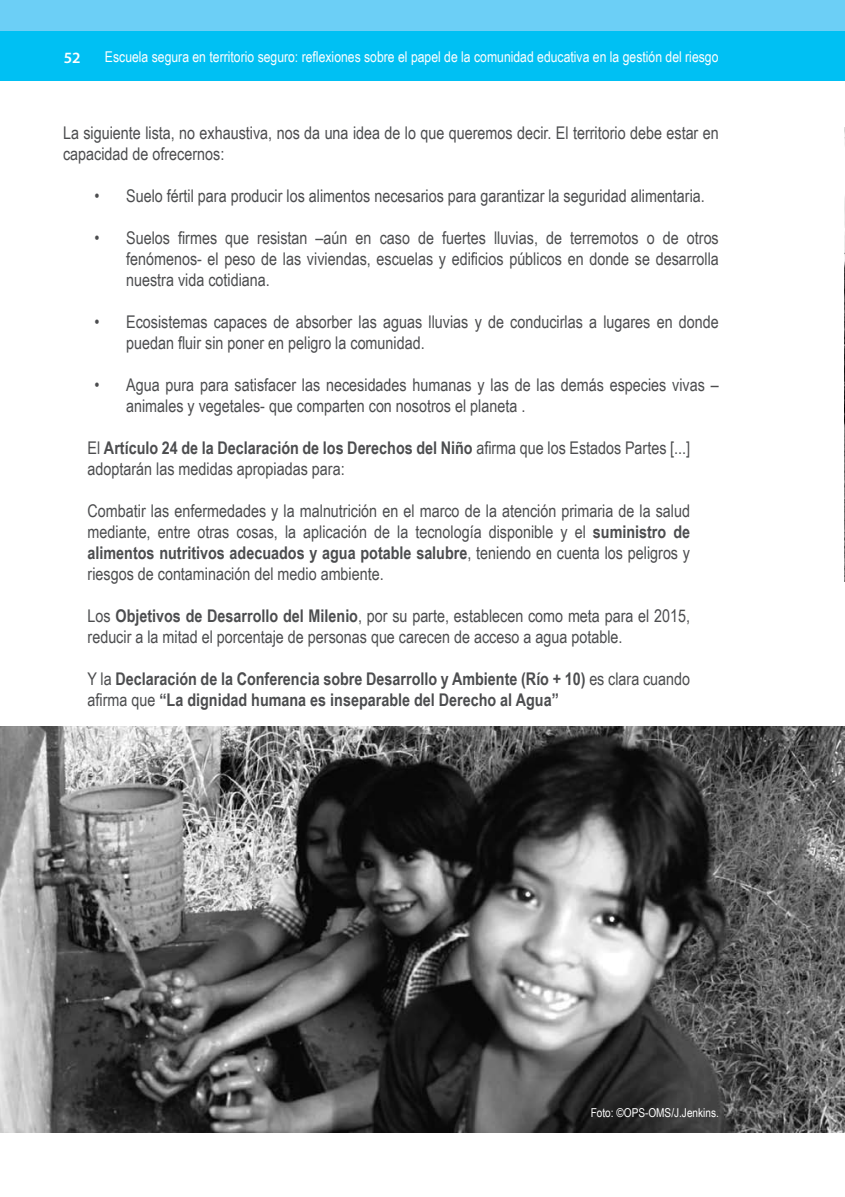
<style>
.page{position:relative;width:845px;height:1197px;background:#fff}
.page>*{position:absolute;margin:0;border:0;box-sizing:border-box;transform-origin:0 0}
.t1{font:17.5px/21px "Arial Narrow";color:#4c4d4f}
.t2{font:700 17.5px/21px "Arial Narrow";color:#4c4d4f}
.t3{font:600 15.75px "Myriad Pro";color:#fff}
.t4{font:14.88px "Arial Narrow";color:#fff}
.t5{font:12.25px "Arial Narrow";color:#fff}
.s1{font-weight:700}
.s2{font-weight:400}
</style>
<div class="page">
<div style="left:0;top:0;width:844px;height:80px;background:#6ccff6"></div>
<div style="left:0;top:31px;width:844px;height:49px;background:#00c0f3"></div>
<hr style="left:844px;top:0;width:1px;height:80px;background:#6ccff6">
<hr style="left:844px;top:31px;width:1px;height:49px;background:#00c0f3">
<img style="left:0;top:726px;width:844px;height:407px">
<p class="t3" style="left:64px;top:48px;width:9px">52</p>
<p class="t4" style="left:105px;top:46px;width:614px">Escuela segura en territorio seguro: reflexiones sobre el papel de la comunidad educativa en la gestión del riesgo</p>
<p class="t1" style="left:63px;top:121px;width:657px">La siguiente lista, no exhaustiva, nos da una idea de lo que queremos decir. El territorio debe estar en capacidad de ofrecernos:</p>
<p class="t1" style="left:94px;top:184px;width:611px">• Suelo fértil para producir los alimentos necesarios para garantizar la seguridad alimentaria.</p>
<p class="t1" style="left:126px;top:226px;width:594px;text-align:justify;text-indent:-32px">• Suelos firmes que resistan –aún en caso de fuertes lluvias, de terremotos o de otros fenómenos- el peso de las viviendas, escuelas y edificios públicos en donde se desarrolla nuestra vida cotidiana.</p>
<p class="t1" style="left:126px;top:310px;width:594px;text-indent:-32px">• Ecosistemas capaces de absorber las aguas lluvias y de conducirlas a lugares en donde puedan fluir sin poner en peligro la comunidad.</p>
<p class="t1" style="left:126px;top:373px;width:594px;text-indent:-32px">• Agua pura para satisfacer las necesidades humanas y las de las demás especies vivas – animales y vegetales- que comparten con nosotros el planeta .</p>
<p class="t1" style="left:88px;top:436px;width:603px">El <span class="s1">Artículo 24 de la Declaración de los Derechos del Niño</span> afirma que los Estados Partes [...] adoptarán las medidas apropiadas para:</p>
<p class="t1" style="left:88px;top:499px;width:604px;text-align:justify">Combatir las enfermedades y la malnutrición en el marco de la atención primaria de la salud mediante, entre otras cosas, la aplicación de la tecnología disponible y el <span class="s1">suministro de alimentos nutritivos adecuados y agua potable salubre</span>, teniendo en cuenta los peligros y riesgos de contaminación del medio ambiente.</p>
<p class="t1" style="left:88px;top:604px;width:603px">Los <span class="s1">Objetivos de Desarrollo del Milenio</span>, por su parte, establecen como meta para el 2015, reducir a la mitad el porcentaje de personas que carecen de acceso a agua potable.</p>
<p class="t2" style="left:88px;top:667px;width:603px"><span class="s2">Y la</span> Declaración de la Conferencia sobre Desarrollo y Ambiente (Río + 10) <span class="s2">es clara cuando afirma que</span> “La dignidad humana es inseparable del Derecho al Agua”</p>
<p class="t5" style="left:590px;top:1103px;width:129px">Foto: ©OPS-OMS/J.Jenkins.</p>
</div>
